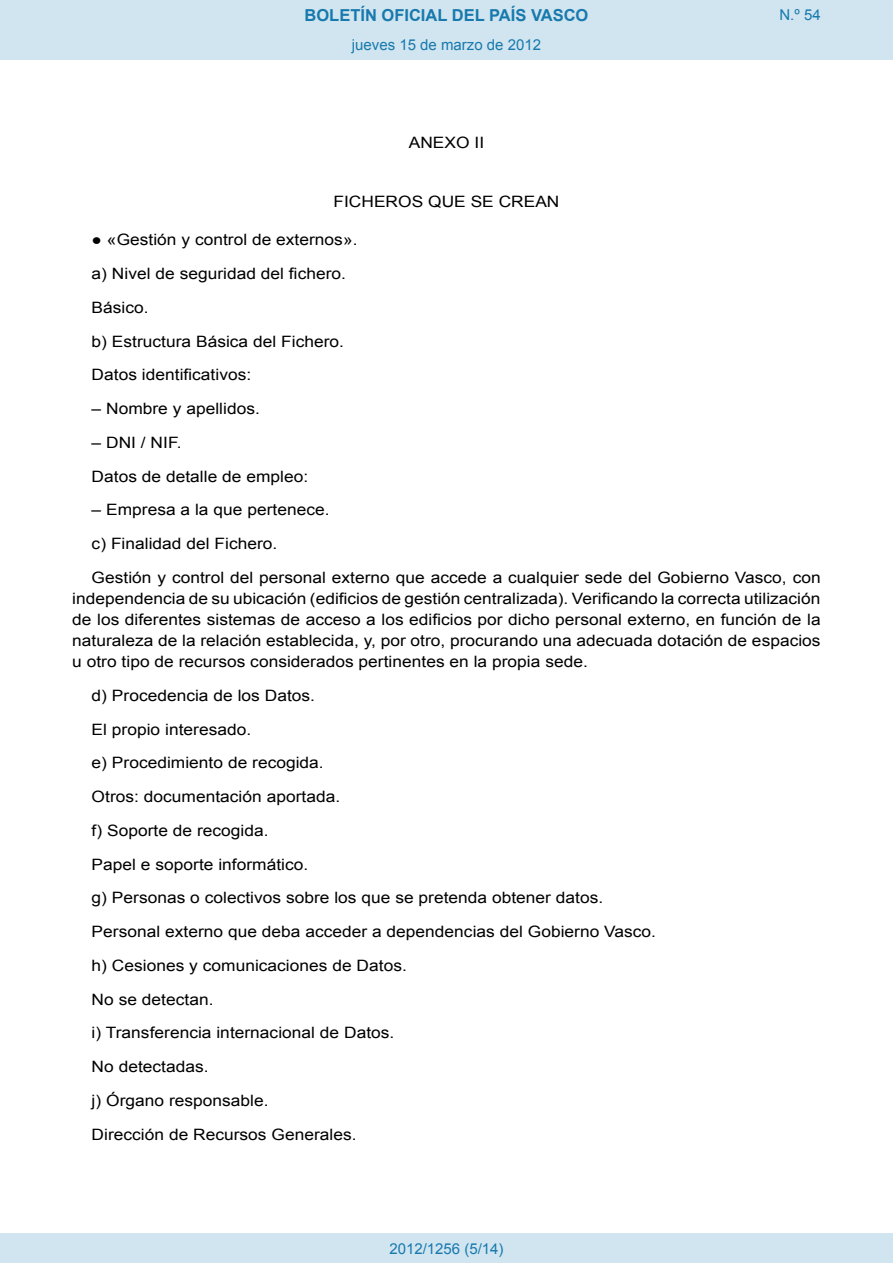
<style>
.page{position:relative;width:893px;height:1263px;background:#fff}
.page>*{position:absolute;margin:0;border:0;box-sizing:border-box;transform-origin:0 0}
.t1{font:700 16.5px "Arial";color:#1879ad}
.BOPVDetalle{font:15.6px/21px "Arial";color:#000;text-align:justify;scale:1.11 1}
.BOPVClave{font:15.6px "Arial";color:#000;scale:1.11 1}
.Paginacion_Centro{font:15px "Arial";color:#1879ad}
</style>
<div class="page">
<div style="left:0;top:0;width:893px;height:60px;background:#d0e5f0"></div>
<div style="left:0;top:1233px;width:893px;height:30px;background:#d0e5f0"></div>
<p class="t1" style="left:305px;top:4px;width:285px">BOLETÍN OFICIAL DEL PAÍS VASCO</p>
<p class="Paginacion_Centro" style="left:352px;top:35px;width:191px">jueves 15 de marzo de 2012</p>
<p class="BOPVClave" style="left:409px;top:132px;width:69px">ANEXO II</p>
<p class="Paginacion_Centro" style="left:779px;top:5px;width:43px">N.º 54</p>
<p class="BOPVClave" style="left:333px;top:192px;width:205px">FICHEROS QUE SE CREAN</p>
<p class="BOPVDetalle" style="left:92px;top:230px;width:241px">● «Gestión y control de externos».</p>
<p class="BOPVDetalle" style="left:92px;top:263px;width:231px">a) Nivel de seguridad del fichero.</p>
<p class="BOPVDetalle" style="left:92px;top:297px;width:53px">Básico.</p>
<p class="BOPVDetalle" style="left:92px;top:331px;width:229px">b) Estructura Básica del Fichero.</p>
<p class="BOPVDetalle" style="left:92px;top:365px;width:145px">Datos identificativos:</p>
<p class="BOPVDetalle" style="left:92px;top:398px;width:153px">– Nombre y apellidos.</p>
<p class="BOPVDetalle" style="left:92px;top:432px;width:83px">– DNI / NIF.</p>
<p class="BOPVDetalle" style="left:92px;top:466px;width:197px">Datos de detalle de empleo:</p>
<p class="BOPVDetalle" style="left:92px;top:500px;width:216px">– Empresa a la que pertenece.</p>
<p class="BOPVDetalle" style="left:92px;top:533px;width:169px">c) Finalidad del Fichero.</p>
<p class="BOPVDetalle" style="left:72px;top:567px;width:676px;text-indent:19px">Gestión y control del personal externo que accede a cualquier sede del Gobierno Vasco, con independencia de su ubicación (edificios de gestión centralizada). Verificando la correcta utilización de los diferentes sistemas de acceso a los edificios por dicho personal externo, en función de la naturaleza de la relación establecida, y, por otro, procurando una adecuada dotación de espacios u otro tipo de recursos considerados pertinentes en la propia sede.</p>
<p class="BOPVDetalle" style="left:92px;top:685px;width:203px">d) Procedencia de los Datos.</p>
<p class="BOPVDetalle" style="left:92px;top:719px;width:145px">El propio interesado.</p>
<p class="BOPVDetalle" style="left:92px;top:752px;width:211px">e) Procedimiento de recogida.</p>
<p class="BOPVDetalle" style="left:92px;top:786px;width:225px">Otros: documentación aportada.</p>
<p class="BOPVDetalle" style="left:92px;top:820px;width:161px">f) Soporte de recogida.</p>
<p class="BOPVDetalle" style="left:92px;top:854px;width:197px">Papel e soporte informático.</p>
<p class="BOPVDetalle" style="left:92px;top:887px;width:462px">g) Personas o colectivos sobre los que se pretenda obtener datos.</p>
<p class="BOPVDetalle" style="left:92px;top:921px;width:510px">Personal externo que deba acceder a dependencias del Gobierno Vasco.</p>
<p class="BOPVDetalle" style="left:92px;top:955px;width:285px">h) Cesiones y comunicaciones de Datos.</p>
<p class="BOPVDetalle" style="left:92px;top:989px;width:111px">No se detectan.</p>
<p class="BOPVDetalle" style="left:92px;top:1022px;width:274px">i) Transferencia internacional de Datos.</p>
<p class="BOPVDetalle" style="left:92px;top:1056px;width:107px">No detectadas.</p>
<p class="BOPVDetalle" style="left:92px;top:1090px;width:161px">j) Órgano responsable.</p>
<p class="BOPVDetalle" style="left:92px;top:1124px;width:240px">Dirección de Recursos Generales.</p>
<p class="Paginacion_Centro" style="left:389px;top:1238px;width:116px">2012/1256 (5/14)</p>
</div>
